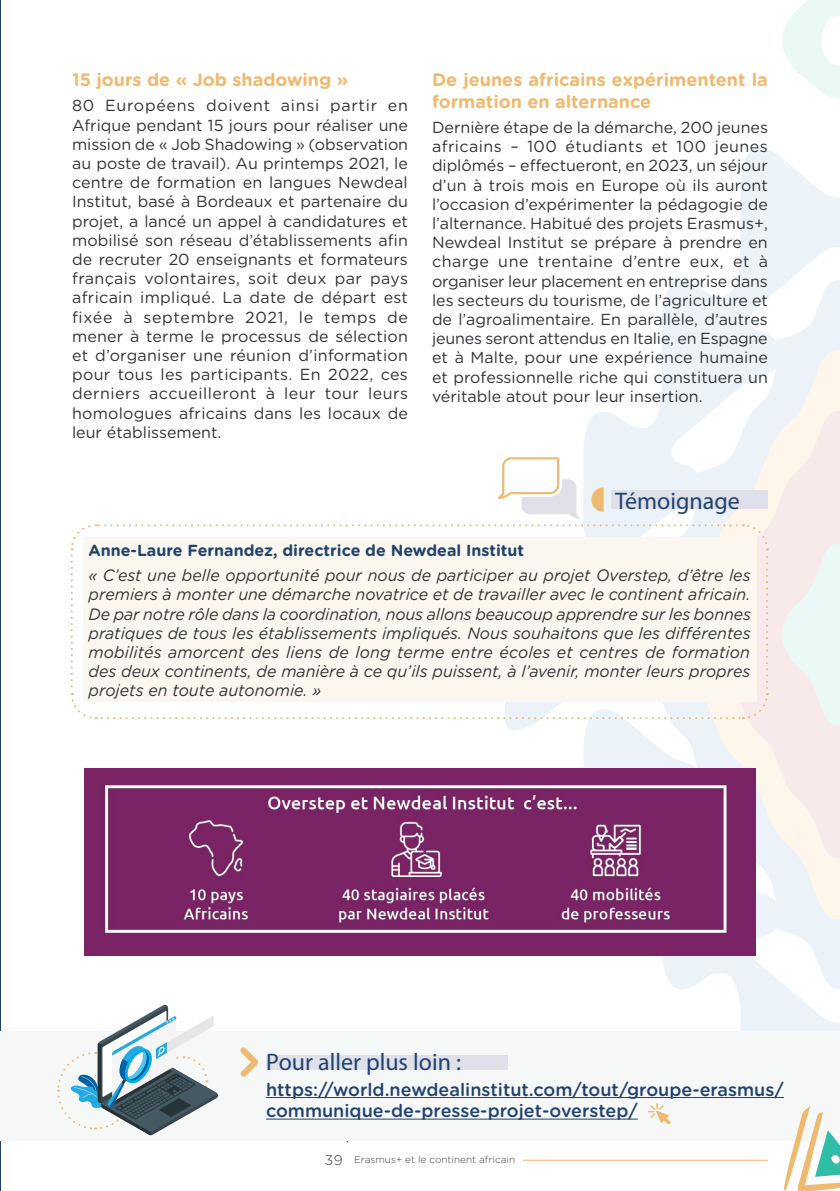
<style>
.page{position:relative;width:840px;height:1191px;background:#fff}
.page>*{position:absolute;margin:0;border:0;box-sizing:border-box;transform-origin:0 0}
.t1{font:24px "Myriad Pro";color:#204270}
.t2{font:500 18px/21.6px "Gotham Rounded";color:#204270}
.t3{font:700 18px/21.6px "Gotham Rounded";color:#efba70}
.t4{font:italic 16.4px/19.2px "Gotham Rounded";color:#303338;text-align:justify}
.t5{font:16px/19.2px "Gotham Rounded";color:#303338;text-align:justify}
.t6{font:700 16px "Gotham Rounded";color:#204270}
.t7{font:300 10px "Gotham Rounded";color:#444141}
.s1{font-size:14px}
</style>
<div class="page">
<hr style="left:523px;top:1159px;width:244px;height:1px;background:#efba70">
<hr style="left:0;top:0;width:1px;height:1191px;background:#204270">
<svg style="left:504px;top:148px;width:335px;height:883px"></svg>
<svg style="left:665px;top:350px;width:174px;height:569px;fill:#ebf3f8"></svg>
<svg style="left:701px;top:411px;width:138px;height:447px;background:#f7eeed"></svg>
<svg style="left:780px;top:544px;width:59px;height:181px;background:#f0f1f1"></svg>
<svg style="left:782px;top:0;width:57px;height:98px"></svg>
<div style="left:0;top:1031px;width:839px;height:109px;background:#f6f7f7"></div>
<div style="left:266px;top:1054px;width:241px;height:15px;background:#dfe0e9"></div>
<hr style="left:266px;top:1097px;width:517px;height:1px;background:#204270">
<hr style="left:266px;top:1118px;width:371px;height:1px;background:#204270">
<svg style="left:648px;top:1103px;width:22px;height:21px"></svg>
<svg style="left:57px;top:1004px;width:236px;height:131px"></svg>
<img style="left:85px;top:768px;width:669px;height:187px">
<svg style="left:740px;top:1097px;width:99px;height:94px"></svg>
<svg style="left:70px;top:457px;width:698px;height:263px"></svg>
<p class="t3" style="left:72px;top:68px;width:278px">15 jours de « Job shadowing »</p>
<p class="t5" style="left:72px;top:95px;width:337px">80 Européens doivent ainsi partir en Afrique pendant 15 jours pour réaliser une mission de « Job Shadowing » (observation au poste de travail). Au printemps 2021, le centre de formation en langues Newdeal Institut, basé à Bordeaux et partenaire du projet, a lancé un appel à candidatures et mobilisé son réseau d’établissements afin de recruter 20 enseignants et formateurs français volontaires, soit deux par pays africain impliqué. La date de départ est fixée à septembre 2021, le temps de mener à terme le processus de sélection et d’organiser une réunion d’information pour tous les participants. En 2022, ces derniers accueilleront à leur tour leurs homologues africains dans les locaux de leur établissement.</p>
<p class="t3" style="left:432px;top:68px;width:337px">De jeunes africains expérimentent la formation en alternance</p>
<p class="t5" style="left:432px;top:117px;width:337px">Dernière étape de la démarche, 200 jeunes africains – 100 étudiants et 100 jeunes diplômés – effectueront, en 2023, un séjour d’un à trois mois en Europe où ils auront l’occasion d’expérimenter la pédagogie de l’alternance. Habitué des projets Erasmus+, Newdeal Institut se prépare à prendre en charge une trentaine d’entre eux, et à organiser leur placement en entreprise dans les secteurs du tourisme, de l’agriculture et de l’agroalimentaire. En parallèle, d’autres jeunes seront attendus en Italie, en Espagne et à Malte, pour une expérience humaine et professionnelle riche qui constituera un véritable atout pour leur insertion.</p>
<p class="t1" style="left:614px;top:486px;width:126px">Témoignage</p>
<p class="t6" style="left:88px;top:539px;width:437px">Anne-Laure Fernandez, directrice de Newdeal Institut</p>
<p class="t4" style="left:88px;top:565px;width:663px">« C’est une belle opportunité pour nous de participer au projet Overstep, d’être les premiers à monter une démarche novatrice et de travailler avec le continent africain.<br>De par notre rôle dans la coordination, nous allons beaucoup apprendre sur les bonnes pratiques de tous les établissements impliqués. Nous souhaitons que les différentes mobilités amorcent des liens de long terme entre écoles et centres de formation des deux continents, de manière à ce qu’ils puissent, à l’avenir, monter leurs propres projets en toute autonomie. »</p>
<p class="t1" style="left:266px;top:1046px;width:196px">Pour aller plus loin :</p>
<p class="t2" style="left:266px;top:1077px;width:519px">https://world.newdealinstitut.com/tout/groupe-erasmus/ communique-de-presse-projet-overstep/</p>
<p class="t7" style="left:324px;top:1152px;width:192px"><span class="s1">39</span> Erasmus+ et le continent africain</p>
</div>
